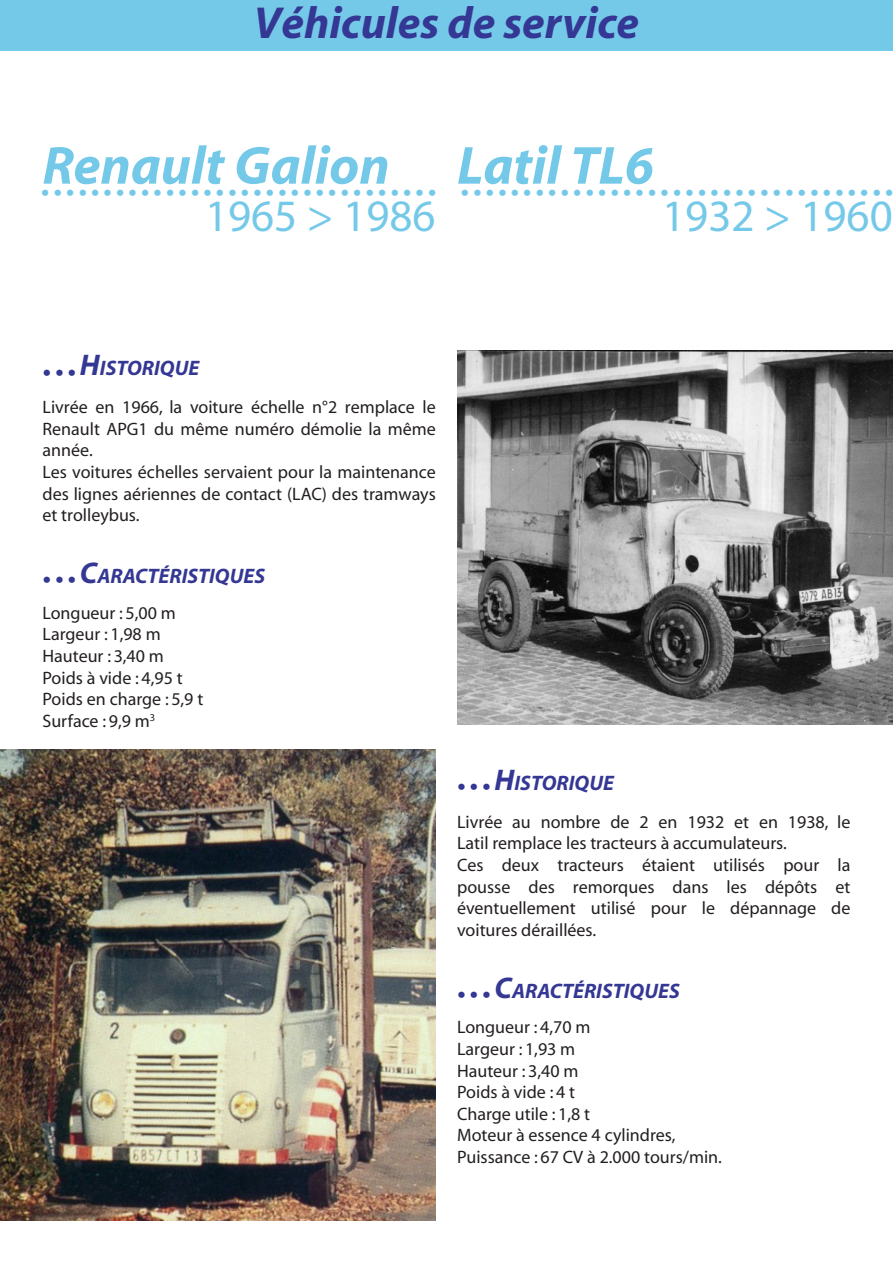
<style>
.page{position:relative;width:893px;height:1263px;background:#fff}
.page>*{position:absolute;margin:0;border:0;box-sizing:border-box;transform-origin:0 0}
.t1{font:italic 700 54px "Myriad";color:#75c9e8}
.t2{font:italic 700 45px "Myriad";color:#343793}
.t3{font:45px "Myriad";color:#75c9e8}
.t4{font:italic 700 24px "Myriad";color:#75c9e8}
.t5{font:italic 700 21px "Myriad";color:#343793}
.t6{font:18px/21.6px "Myriad";color:#231f20;text-align:justify}
.s1{font-size:24px}
.s2{font-size:30px}
</style>
<div class="page">
<img style="left:457px;top:351px;width:436px;height:373px">
<img style="left:0;top:750px;width:436px;height:470px">
<div style="left:0;top:0;width:893px;height:51px;background:#75c9e8"></div>
<p class="t2" style="left:254px;top:0;width:386px">VÉHICULES DE SERVICE</p>
<p class="t1" style="left:43px;top:138px;width:349px">RENAULT GALION</p>
<p class="t4" style="left:41px;top:180px;width:396px">• • • • • • • • • • • • • • • • • • • • • • • • • • • • • • • •</p>
<p class="t3" style="left:205px;top:194px;width:232px">1965 &gt; 1986</p>
<p class="t1" style="left:457px;top:138px;width:198px">LATIL TL6</p>
<p class="t4" style="left:461px;top:180px;width:434px">• • • • • • • • • • • • • • • • • • • • • • • • • • • • • • • • • • •</p>
<p class="t3" style="left:662px;top:194px;width:232px">1932 &gt; 1960</p>
<p class="t5" style="left:43px;top:358px;width:158px"><span class="s1">• • •</span> <span class="s2">H</span>ISTORIQUE</p>
<p class="t6" style="left:43px;top:397px;width:395px">Livrée en 1966, la voiture échelle n°2 remplace le Renault APG1 du même numéro démolie la même année.</p>
<p class="t6" style="left:43px;top:462px;width:395px">Les voitures échelles servaient pour la maintenance des lignes aériennes de contact (LAC) des tramways et trolleybus.</p>
<p class="t5" style="left:43px;top:565px;width:224px"><span class="s1">• • •</span> <span class="s2">C</span>ARACTÉRISTIQUES</p>
<p class="t6" style="left:43px;top:603px;width:135px">Longueur : 5,00 m</p>
<p class="t6" style="left:43px;top:624px;width:120px">Largeur : 1,98 m</p>
<p class="t6" style="left:43px;top:646px;width:123px">Hauteur : 3,40 m</p>
<p class="t6" style="left:43px;top:667px;width:142px">Poids à vide : 4,95 t</p>
<p class="t6" style="left:43px;top:689px;width:162px">Poids en charge : 5,9 t</p>
<p class="t6" style="left:43px;top:711px;width:114px">Surface : 9,9 m<sup>3</sup></p>
<p class="t5" style="left:457px;top:772px;width:158px"><span class="s1">• • •</span> <span class="s2">H</span>ISTORIQUE</p>
<p class="t6" style="left:457px;top:812px;width:395px">Livrée au nombre de 2 en 1932 et en 1938, le<br>Latil remplace les tracteurs à accumulateurs.</p>
<p class="t6" style="left:457px;top:855px;width:395px">Ces deux tracteurs étaient utilisés pour la pousse des remorques dans les dépôts et éventuellement utilisé pour le dépannage de voitures déraillées.</p>
<p class="t5" style="left:457px;top:980px;width:224px"><span class="s1">• • •</span> <span class="s2">C</span>ARACTÉRISTIQUES</p>
<p class="t6" style="left:457px;top:1017px;width:135px">Longueur : 4,70 m</p>
<p class="t6" style="left:457px;top:1039px;width:120px">Largeur : 1,93 m</p>
<p class="t6" style="left:457px;top:1060px;width:123px">Hauteur : 3,40 m</p>
<p class="t6" style="left:457px;top:1082px;width:119px">Poids à vide : 4 t</p>
<p class="t6" style="left:457px;top:1104px;width:135px">Charge utile : 1,8 t</p>
<p class="t6" style="left:457px;top:1125px;width:220px">Moteur à essence 4 cylindres,</p>
<p class="t6" style="left:457px;top:1147px;width:266px">Puissance : 67 CV à 2.000 tours/min.</p>
</div>
